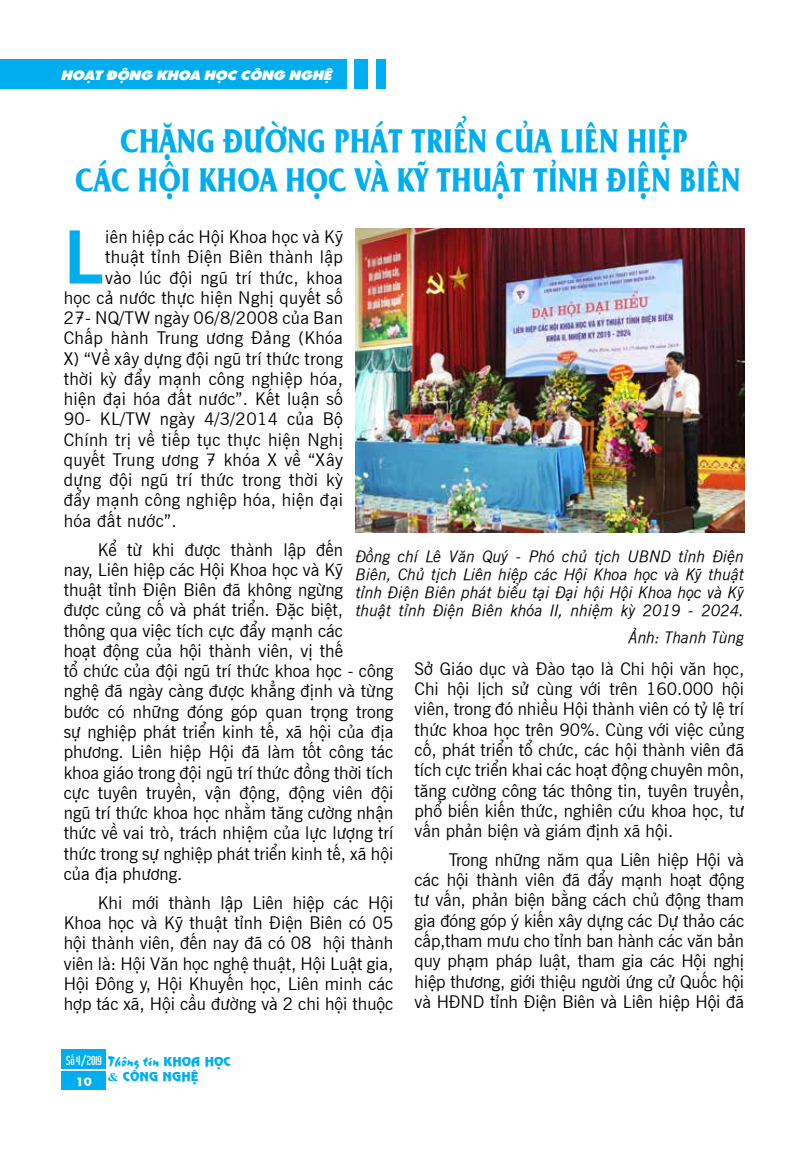
<style>
.page{position:relative;width:808px;height:1149px;background:#fff}
.page>*{position:absolute;margin:0;border:0;box-sizing:border-box;transform-origin:0 0}
.t1{font:700 72.9px "UVN Tin Tuc";color:#00aeef}
.t2{font:700 33px/39px "UVN Lac Long Quan";color:#00aeef;text-align:center;scale:.82 1}
.t3{font:17.25px/20.2px "UVN Tin Tuc";color:#000;text-align:justify}
.t4{font:17.25px "UVN Tin Tuc";letter-spacing:.02em;color:#000}
.t5{font:italic 15.75px/18px "UVN Tin Tuc";color:#000;text-align:justify}
.t6{font:15px "UVN Thang Vu";color:#00aeef}
.t7{font:13.5px "UTM Sharnay";color:#fff;scale:1.08 1}
.t8{font:12px "UVN Nguyen Du";color:#00aeef;scale:1.08 1}
.t9{font:12px "UVN Hai Ba Trung";color:#fff}
.t10{font:11.25px "UVN Nguyen Du";color:#fff;scale:1.08 1}
.s1{font-family:"UVN Nguyen Du";font-size:12px}
.s2{font-family:"Times New Roman";font-weight:700}
</style>
<div class="page">
<div style="left:62px;top:1049px;width:44px;height:19px;background:#00aeef"></div>
<div style="left:62px;top:1071px;width:44px;height:18px;background:#00aeef"></div>
<div style="left:0;top:59px;width:347px;height:30px;background:#00aeef"></div>
<div style="left:355px;top:59px;width:13px;height:30px;background:#00aeef"></div>
<div style="left:376px;top:59px;width:9px;height:30px;background:#00aeef"></div>
<img style="left:356px;top:228px;width:388px;height:304px">
<p class="t7" style="left:61px;top:64px;width:252px">HOẠT ĐỘNG KHOA HỌC CÔNG NGHỆ</p>
<h2 class="t2" style="left:75px;top:118px;width:813px">CHẶNG ĐƯỜNG PHÁT TRIỂN CỦA LIÊN HIỆP<br>CÁC HỘI KHOA HỌC VÀ KỸ THUẬT TỈNH ĐIỆN BIÊN</h2>
<h1 class="t1" style="left:64px;top:200px;width:41px">L</h1>
<p class="t4" style="left:105px;top:223px;width:239px">iên hiệp các Hội Khoa học và Kỹ</p>
<p class="t4" style="left:105px;top:243px;width:239px">thuật tỉnh Điện Biên thành lập</p>
<p class="t4" style="left:105px;top:264px;width:239px">vào lúc đội ngũ trí thức, khoa</p>
<p class="t4" style="left:64px;top:284px;width:281px">học cả nước thực hiện Nghị quyết số</p>
<p class="t4" style="left:64px;top:304px;width:281px">27- NQ/TW ngày 06/8/2008 của Ban</p>
<p class="t4" style="left:64px;top:324px;width:281px">Chấp hành Trung ương Đảng (Khóa</p>
<p class="t4" style="left:64px;top:345px;width:281px">X) “Về xây dựng đội ngũ trí thức trong</p>
<p class="t4" style="left:64px;top:365px;width:281px">thời kỳ đẩy mạnh công nghiệp hóa,</p>
<p class="t4" style="left:64px;top:385px;width:281px">hiện đại hóa đất nước”. Kết luận số</p>
<p class="t4" style="left:64px;top:405px;width:281px">90- KL/TW ngày 4/3/2014 của Bộ</p>
<p class="t4" style="left:64px;top:426px;width:281px">Chính trị về tiếp tục thực hiện Nghị</p>
<p class="t4" style="left:64px;top:446px;width:281px">quyết Trung ương 7 khóa X về “Xây</p>
<p class="t4" style="left:64px;top:466px;width:281px">dựng đội ngũ trí thức trong thời kỳ</p>
<p class="t4" style="left:64px;top:487px;width:281px">đẩy mạnh công nghiệp hóa, hiện đại</p>
<p class="t4" style="left:64px;top:507px;width:114px">hóa đất nước”.</p>
<p class="t3" style="left:64px;top:537px;width:331px;text-align:left;text-indent:34px">Kể từ khi được thành lập đến<br>nay, Liên hiệp các Hội Khoa học và Kỹ<br>thuật tỉnh Điện Biên đã không ngừng<br>được củng cố và phát triển. Đặc biệt,<br>thông qua việc tích cực đẩy mạnh các<br>hoạt động của hội thành viên, vị thế<br>tổ chức của đội ngũ trí thức khoa học - công nghệ đã ngày càng được khẳng định và từng bước có những đóng góp quan trọng trong sự nghiệp phát triển kinh tế, xã hội của địa phương. Liên hiệp Hội đã làm tốt công tác khoa giáo trong đội ngũ trí thức đồng thời tích cực tuyên truyền, vận động, động viên đội ngũ trí thức khoa học nhằm tăng cường nhận thức về vai trò, trách nhiệm của lực lượng trí thức trong sự nghiệp phát triển kinh tế, xã hội của địa phương.</p>
<p class="t3" style="left:64px;top:890px;width:331px;text-indent:34px">Khi mới thành lập Liên hiệp các Hội Khoa học và Kỹ thuật tỉnh Điện Biên có 05 hội thành viên, đến nay đã có 08 hội thành viên là: Hội Văn học nghệ thuật, Hội Luật gia, Hội Đông y, Hội Khuyến học, Liên minh các hợp tác xã, Hội cầu đường và 2 chi hội thuộc</p>
<p class="t5" style="left:356px;top:545px;width:390px">Đồng chí Lê Văn Quý - Phó chủ tịch UBND tỉnh Điện Biên, Chủ tịch Liên hiệp các Hội Khoa học và Kỹ thuật tỉnh Điện Biên phát biểu tại Đại hội Hội Khoa học và Kỹ thuật tỉnh Điện Biên khóa II, nhiệm kỳ 2019 - 2024.</p>
<p class="t5" style="left:628px;top:626px;width:117px">Ảnh: Thanh Tùng</p>
<p class="t3" style="left:415px;top:657px;width:331px">Sở Giáo dục và Đào tạo là Chi hội văn học, Chi hội lịch sử cùng với trên 160.000 hội viên, trong đó nhiều Hội thành viên có tỷ lệ trí thức khoa học trên 90%. Cùng với việc củng cố, phát triển tổ chức, các hội thành viên đã tích cực triển khai các hoạt động chuyên môn, tăng cường công tác thông tin, tuyên truyền, phổ biến kiến thức, nghiên cứu khoa học, tư vấn phản biện và giám định xã hội.</p>
<p class="t3" style="left:415px;top:847px;width:331px;text-indent:34px">Trong những năm qua Liên hiệp Hội và các hội thành viên đã đẩy mạnh hoạt động tư vấn, phản biện bằng cách chủ động tham gia đóng góp ý kiến xây dựng các Dự thảo các cấp,tham mưu cho tỉnh ban hành các văn bản quy phạm pháp luật, tham gia các Hội nghị hiệp thương, giới thiệu người ứng cử Quốc hội và HĐND tỉnh Điện Biên và Liên hiệp Hội đã</p>
<p class="t9" style="left:66px;top:1050px;width:37px">Số 4/2019</p>
<p class="t10" style="left:76px;top:1073px;width:17px">10</p>
<p class="t6" style="left:108px;top:1049px;width:124px">Thông tin <span class="s1">KHOA HỌC</span></p>
<p class="t8" style="left:108px;top:1067px;width:86px"><span class="s2">&amp;</span> CÔNG NGHỆ</p>
</div>
